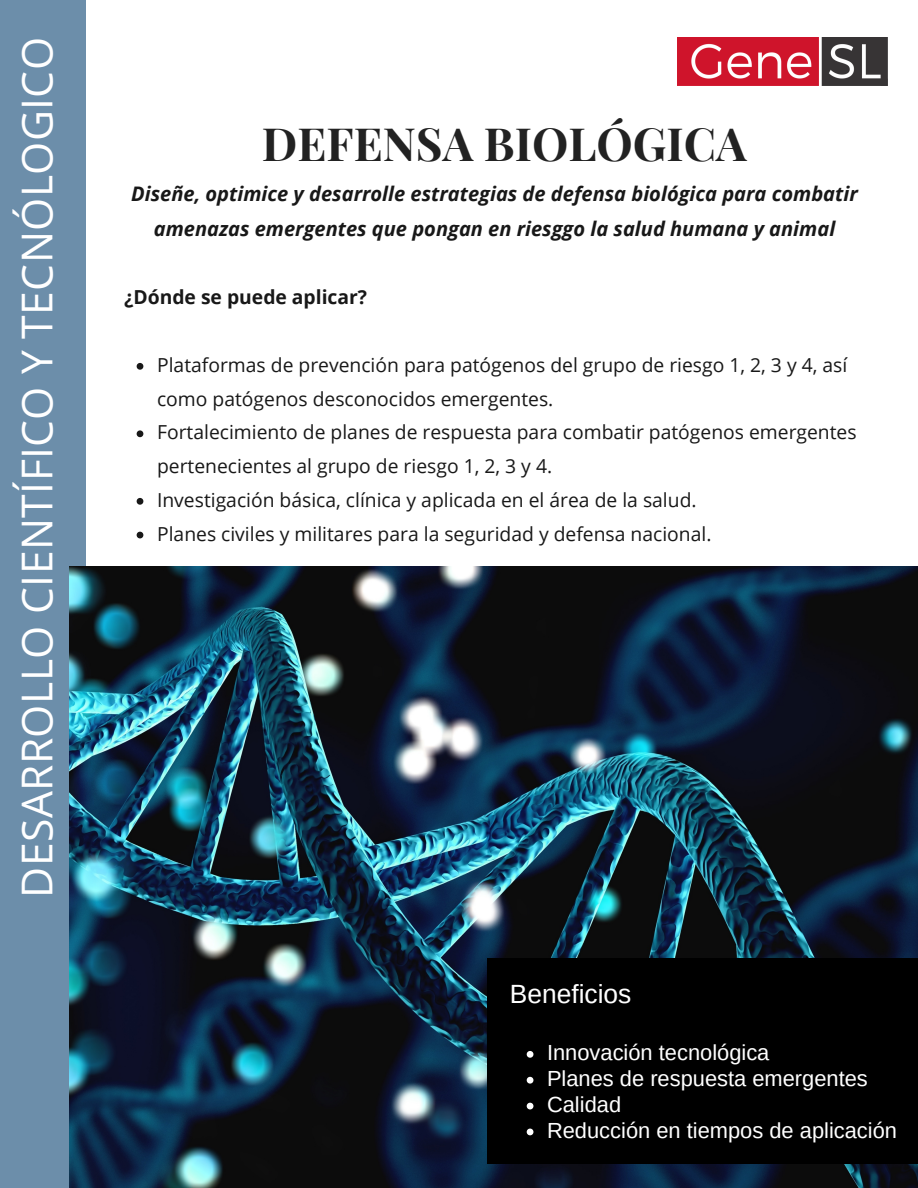
<style>
.page{position:relative;width:918px;height:1188px;background:#fff}
.page>*{position:absolute;margin:0;border:0;box-sizing:border-box;transform-origin:0 0}
.t1{font:700 45.9px "Playfair Display";color:#222}
.t2{font:42.6px "Open Sans";letter-spacing:.01em;color:#fff}
.t3{font:26.4px "Arimo";color:#fff}
.t4{font:21.9px/25.8px "Arimo";color:#fff}
.t5{font:italic 700 20.1px/34.8px "Open Sans";color:#181818;text-align:center}
.t6{font:19.35px/33.8px "Open Sans";color:#181818}
.t7{font:700 19.35px "Open Sans";color:#181818}
</style>
<div class="page">
<div style="left:0;top:0;width:85px;height:1188px;background:#6c8eaa"></div>
<img style="left:70px;top:567px;width:848px;height:621px">
<div style="left:488px;top:958px;width:430px;height:206px;background:#000"></div>
<svg style="left:137px;top:363px;width:6px;height:7px"></svg>
<svg style="left:137px;top:430px;width:6px;height:7px"></svg>
<svg style="left:137px;top:498px;width:6px;height:7px"></svg>
<svg style="left:137px;top:532px;width:6px;height:6px"></svg>
<svg style="left:527px;top:1051px;width:6px;height:7px"></svg>
<svg style="left:527px;top:1077px;width:6px;height:7px"></svg>
<svg style="left:527px;top:1103px;width:6px;height:6px"></svg>
<svg style="left:527px;top:1129px;width:6px;height:6px"></svg>
<img style="left:678px;top:37px;width:209px;height:49px">
<h2 class="t2" style="left:7px;top:898px;width:862px;rotate:-90deg">DESARROLLO CIENTÍFICO Y TECNÓLOGICO</h2>
<h1 class="t1" style="left:262px;top:111px;width:486px">DEFENSA BIOLÓGICA</h1>
<p class="t5" style="left:131px;top:176px;width:728px">Diseñe, optimice y desarrolle estrategias de defensa biológica para combatir amenazas emergentes que pongan en riesggo la salud humana y animal</p>
<p class="t7" style="left:124px;top:284px;width:244px">¿Dónde se puede aplicar?</p>
<p class="t6" style="left:157px;top:348px;width:701px">Plataformas de prevención para patógenos del grupo de riesgo 1, 2, 3 y 4, así como patógenos desconocidos emergentes.<br>Fortalecimiento de planes de respuesta para combatir patógenos emergentes pertenecientes al grupo de riesgo 1, 2, 3 y 4.<br>Investigación básica, clínica y aplicada en el área de la salud.<br>Planes civiles y militares para la seguridad y defensa nacional.</p>
<h3 class="t3" style="left:510px;top:979px;width:123px">Beneficios</h3>
<p class="t4" style="left:547px;top:1039px;width:352px">Innovación tecnológica<br>Planes de respuesta emergentes<br>Calidad<br>Reducción en tiempos de aplicación</p>
</div>
